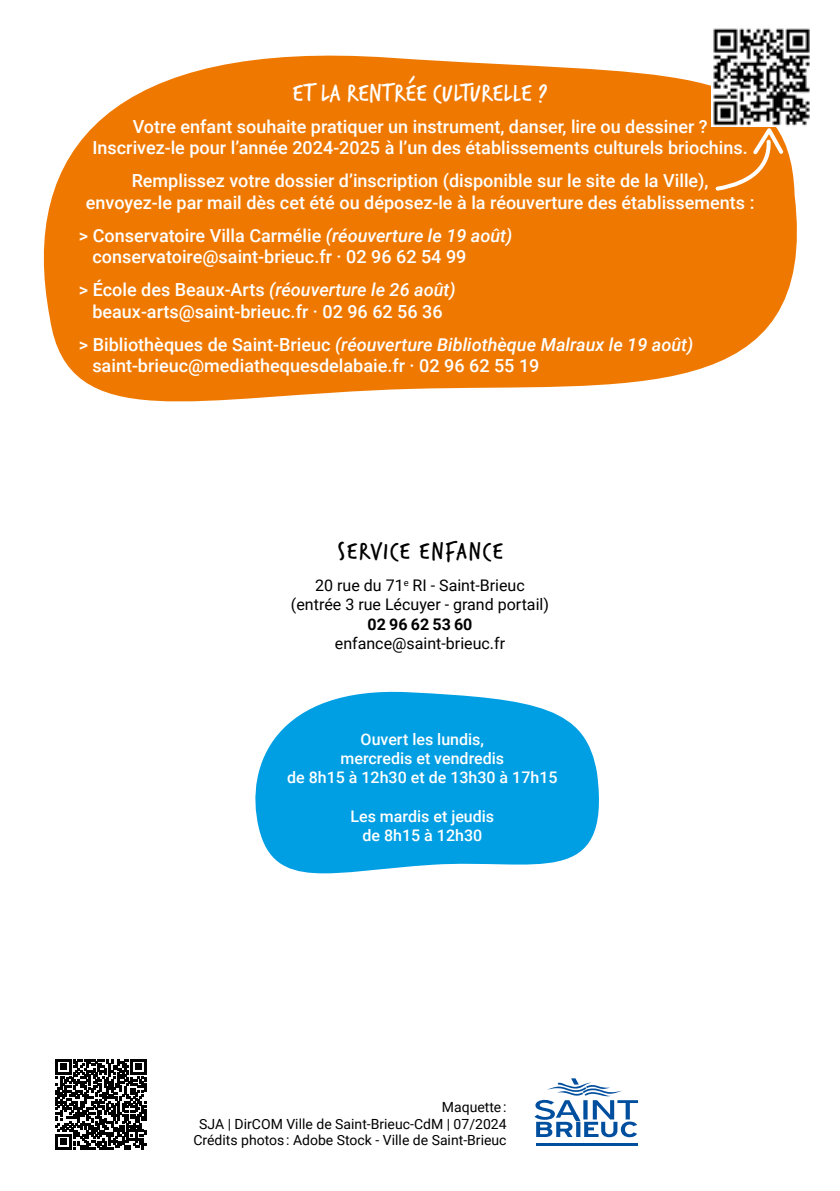
<style>
.page{position:relative;width:840px;height:1191px;background:#fff}
.page>*{position:absolute;margin:0;border:0;box-sizing:border-box;transform-origin:0 0}
.t1{font:26px "Verveine";color:#fff}
.t2{font:25.6px "Verveine";letter-spacing:.06em;color:#000}
.t3{font:500 18px/21.6px "Roboto";color:#fff;text-align:center}
.t4{font:500 16px/19.2px "Roboto";color:#fff;text-align:center}
.t5{font:16px/19.2px "Roboto";color:#000;text-align:center}
.t6{font:700 16px "Roboto";color:#000}
.t7{font:14px/16.8px "Roboto";color:#000;text-align:right}
.s1{font-style:italic}
</style>
<div class="page">
<svg style="left:43px;top:55px;width:754px;height:347px;fill:#ef7900"></svg>
<svg style="left:255px;top:691px;width:344px;height:183px;fill:#009fe3"></svg>
<svg style="left:534px;top:1078px;width:103px;height:59px"></svg>
<hr style="left:536px;top:1143px;width:101px;height:2px;background:#004e9e">
<svg style="left:56px;top:1059px;width:90px;height:90px"></svg>
<img style="left:710px;top:28px;width:100px;height:98px">
<svg style="left:712px;top:122px;width:74px;height:71px"></svg>
<h1 class="t1" style="left:292px;top:74px;width:256px">ET LA RENTRÉE CULTURELLE ?</h1>
<p class="t3" style="left:92px;top:115px;width:656px">Votre enfant souhaite pratiquer un instrument, danser, lire ou dessiner ?<br>Inscrivez-le pour l’année 2024-2025 à l’un des établissements culturels briochins.</p>
<p class="t3" style="left:86px;top:169px;width:669px">Remplissez votre dossier d’inscription (disponible sur le site de la Ville),<br>envoyez-le par mail dès cet été ou déposez-le à la réouverture des établissements :</p>
<p class="t3" style="left:92px;top:224px;width:421px;text-align:left;text-indent:-13px">&gt; Conservatoire Villa Carmélie <span class="s1">(réouverture le 19 août) </span>conservatoire@saint-brieuc.fr · 02 96 62 54 99</p>
<p class="t3" style="left:79px;top:278px;width:378px">&gt; École des Beaux-Arts <span class="s1">(réouverture le 26 août) </span>beaux-arts@saint-brieuc.fr · 02 96 62 56 36</p>
<p class="t3" style="left:92px;top:333px;width:602px;text-align:left;text-indent:-13px">&gt; Bibliothèques de Saint-Brieuc <span class="s1">(réouverture Bibliothèque Malraux le 19 août) </span>saint-brieuc@mediathequesdelabaie.fr · 02 96 62 55 19</p>
<h2 class="t2" style="left:337px;top:533px;width:167px">SERVICE ENFANCE</h2>
<p class="t5" style="left:291px;top:575px;width:259px">20 rue du 71<sup>e</sup> RI - Saint-Brieuc (entrée 3 rue Lécuyer - grand portail)</p>
<p class="t6" style="left:367px;top:612px;width:106px">02 96 62 53 60</p>
<p class="t5" style="left:335px;top:633px;width:172px">enfance@saint-brieuc.fr</p>
<p class="t4" style="left:287px;top:729px;width:272px">Ouvert les lundis,<br>mercredis et vendredis<br>de 8h15 à 12h30 et de 13h30 à 17h15</p>
<p class="t4" style="left:350px;top:806px;width:145px">Les mardis et jeudis de 8h15 à 12h30</p>
<p class="t7" style="left:193px;top:1097px;width:314px">Maquette :<br>SJA | DirCOM Ville de Saint-Brieuc-CdM | 07/2024<br>Crédits photos : Adobe Stock - Ville de Saint-Brieuc</p>
</div>
